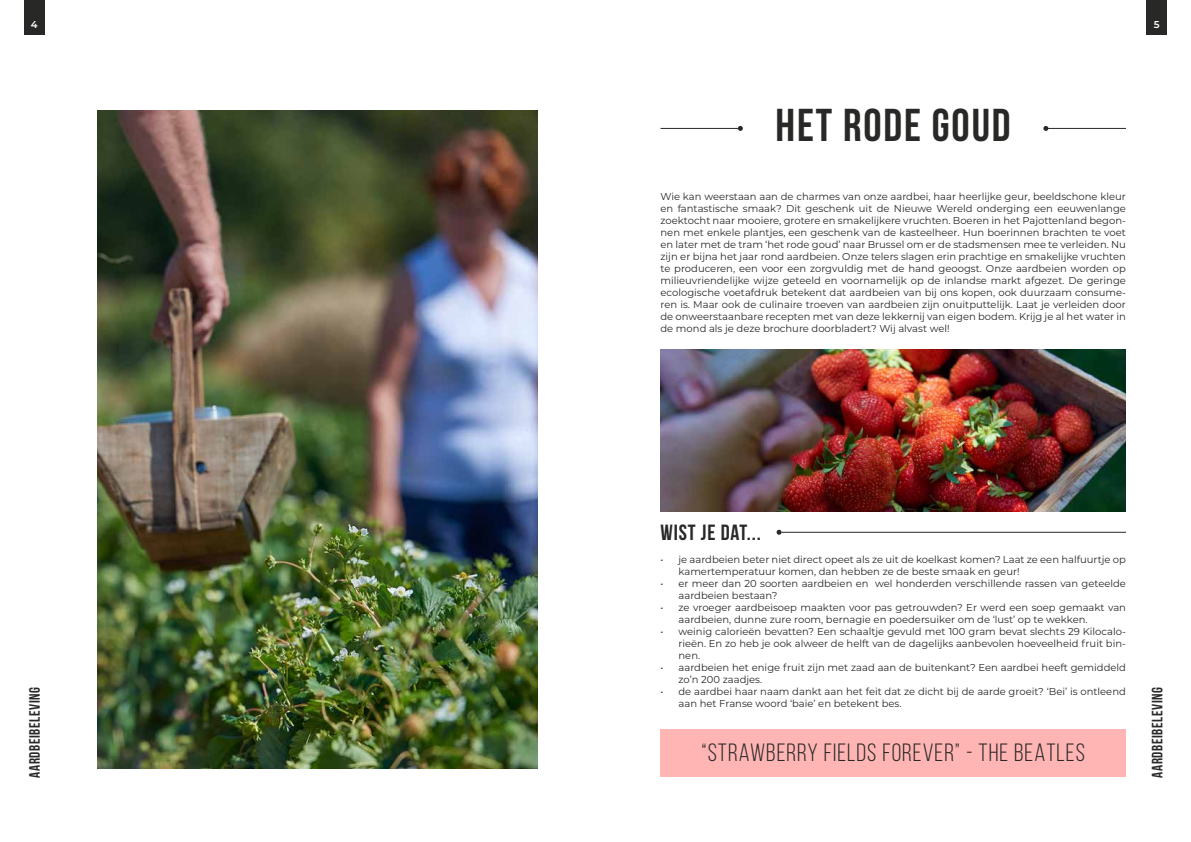
<style>
.page{position:relative;width:1191px;height:842px;background:#fff}
.page>*{position:absolute;margin:0;border:0;box-sizing:border-box;transform-origin:0 0}
.t1{font:700 46px "Bebas Neue";letter-spacing:.04em;color:#282827}
.t2{font:25px "Bebas Neue";letter-spacing:.04em;color:#282827}
.t3{font:700 22px "Bebas Neue";letter-spacing:.04em;color:#282827}
.t4{font:700 15px "Bebas Neue";letter-spacing:.04em;color:#282827}
.t5{font:10px/12px "Montserrat";color:#282827}
.t6{font:600 10px "Montserrat";color:#fff}
</style>
<div class="page">
<img style="left:97px;top:110px;width:440px;height:658px">
<img style="left:660px;top:349px;width:466px;height:162px">
<div style="left:24px;top:0;width:20px;height:34px;background:#282827"></div>
<hr style="left:660px;top:128px;width:80px;height:1px;background:#282827">
<svg style="left:738px;top:126px;width:5px;height:5px"></svg>
<svg style="left:776px;top:530px;width:5px;height:5px"></svg>
<hr style="left:781px;top:532px;width:345px;height:1px;background:#282827">
<hr style="left:1045px;top:128px;width:81px;height:1px;background:#282827">
<svg style="left:1043px;top:126px;width:5px;height:5px"></svg>
<div style="left:660px;top:730px;width:466px;height:47px;background:#ffb5b4"></div>
<div style="left:1146px;top:0;width:20px;height:34px;background:#282827"></div>
<p class="t6" style="left:31px;top:18px;width:8px">4</p>
<p class="t6" style="left:1154px;top:18px;width:7px">5</p>
<h1 class="t1" style="left:775px;top:100px;width:236px">HET RODE GOUD</h1>
<h3 class="t4" style="left:26px;top:778px;width:92px;rotate:-90deg">AARDBEIBELEVING</h3>
<p class="t5" style="left:660px;top:190px;width:467px;text-align:justify">Wie kan weerstaan aan de charmes van onze aardbei, haar heerlijke geur, beeldschone kleur en fantastische smaak? Dit geschenk uit de Nieuwe Wereld onderging een eeuwenlange zoektocht naar mooiere, grotere en smakelijkere vruchten. Boeren in het Pajottenland begon&shy;nen met enkele plantjes, een geschenk van de kasteelheer. Hun boerinnen brachten te voet en later met de tram ‘het rode goud’ naar Brussel om er de stadsmensen mee te verleiden. Nu zijn er bijna het jaar rond aardbeien. Onze telers slagen erin prachtige en smakelijke vruchten te produceren, een voor een zorgvuldig met de hand geoogst. Onze aardbeien worden op milieuvriendelijke wijze geteeld en voornamelijk op de inlandse markt afgezet. De geringe ecologische voetafdruk betekent dat aardbeien van bij ons kopen, ook duurzaam consume&shy;ren is. Maar ook de culinaire troeven van aardbeien zijn onuitputtelijk. Laat je verleiden door de onweerstaanbare recepten met van deze lekkernij van eigen bodem. Krijg je al het water in de mond als je deze brochure doorbladert? Wij alvast wel!</p>
<h3 class="t3" style="left:660px;top:520px;width:102px">WIST JE DAT...</h3>
<p class="t5" style="left:678px;top:553px;width:449px;text-indent:-18px">• je aardbeien beter niet direct opeet als ze uit de koelkast komen? Laat ze een halfuurtje op kamertemperatuur komen, dan hebben ze de beste smaak en geur!</p>
<p class="t5" style="left:678px;top:577px;width:449px;text-indent:-18px">• er meer dan 20 soorten aardbeien en wel honderden verschillende rassen van geteelde aardbeien bestaan?</p>
<p class="t5" style="left:678px;top:601px;width:449px;text-indent:-18px">• ze vroeger aardbeisoep maakten voor pas getrouwden? Er werd een soep gemaakt van aardbeien, dunne zure room, bernagie en poedersuiker om de ‘lust’ op te wekken.</p>
<p class="t5" style="left:678px;top:625px;width:449px;text-align:justify;text-indent:-18px">• weinig calorieën bevatten? Een schaaltje gevuld met 100 gram bevat slechts 29 Kilocalo&shy;rieën. En zo heb je ook alweer de helft van de dagelijks aanbevolen hoeveelheid fruit bin&shy;nen.</p>
<p class="t5" style="left:678px;top:661px;width:449px;text-indent:-18px">• aardbeien het enige fruit zijn met zaad aan de buitenkant? Een aardbei heeft gemiddeld zo’n 200 zaadjes.</p>
<p class="t5" style="left:678px;top:685px;width:449px;text-indent:-18px">• de aardbei haar naam dankt aan het feit dat ze dicht bij de aarde groeit? ‘Bei’ is ontleend aan het Franse woord ‘baie’ en betekent bes.</p>
<h2 class="t2" style="left:701px;top:739px;width:385px">“STRAWBERRY FIELDS FOREVER” - THE BEATLES</h2>
<h3 class="t4" style="left:1149px;top:778px;width:92px;rotate:-90deg">AARDBEIBELEVING</h3>
</div>
